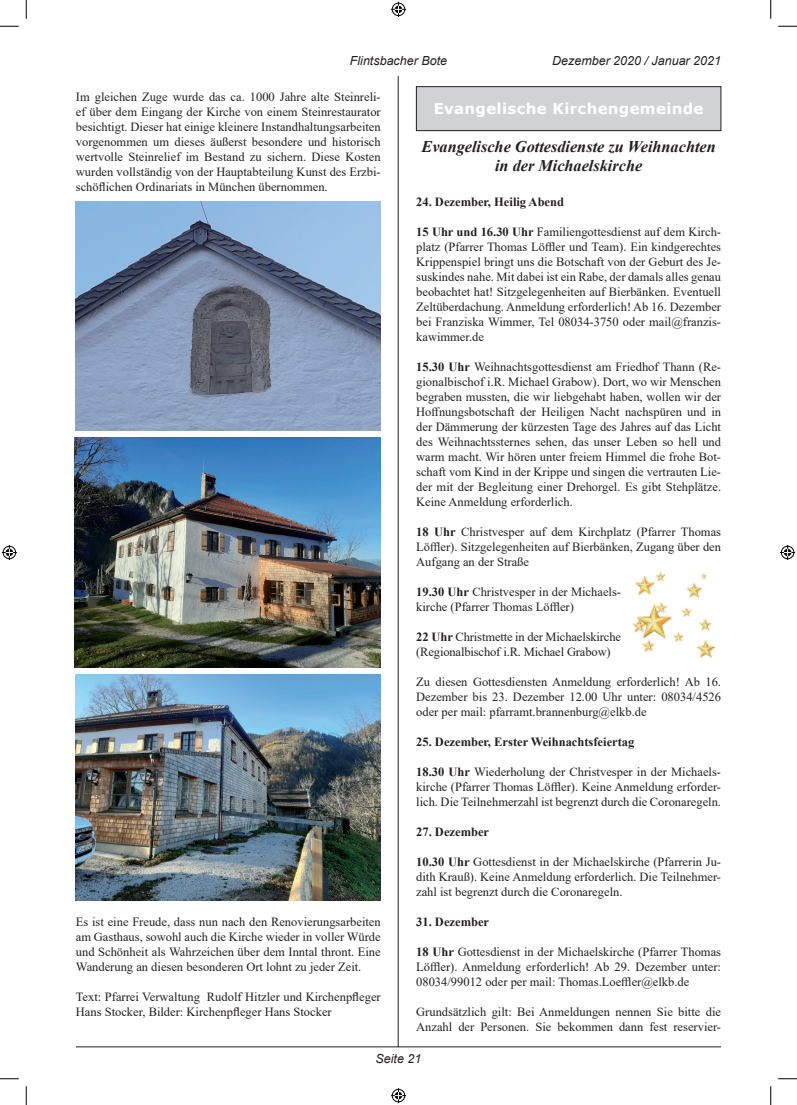
<style>
.page{position:relative;width:797px;height:1105px;background:#fff}
.page>*{position:absolute;margin:0;border:0;box-sizing:border-box;transform-origin:0 0}
.t1{font:italic 700 16.25px/18.8px "Times New Roman";color:#231f20;text-align:center}
.t2{font:700 15px "Verdana";letter-spacing:.02em;color:#fff}
.t3{font:12.5px/15px "Times New Roman";color:#231f20;text-align:justify}
.t4{font:700 12.5px "Times New Roman";color:#231f20}
.t5{font:italic 12.5px "Arial";color:#231f20}
.s1{font-weight:700}
</style>
<div class="page">
<hr style="left:76px;top:1046px;width:645px;height:1px;background:#231f20">
<hr style="left:398px;top:76px;width:1px;height:971px;background:#231f20">
<img style="left:76px;top:202px;width:305px;height:229px">
<img style="left:76px;top:674px;width:305px;height:227px">
<img style="left:75px;top:438px;width:306px;height:229px">
<div style="left:416px;top:87px;width:305px;height:44px;background:#d1d2d4"></div>
<div style="left:416px;top:86px;width:305px;height:45px;border:1px solid #231f20"></div>
<img style="left:632px;top:572px;width:83px;height:87px">
<svg style="left:0;top:25px;width:19px;height:2px"></svg>
<svg style="left:778px;top:25px;width:19px;height:2px"></svg>
<svg style="left:0;top:1078px;width:19px;height:1px"></svg>
<svg style="left:778px;top:1078px;width:19px;height:1px"></svg>
<svg style="left:25px;top:0;width:2px;height:19px"></svg>
<svg style="left:25px;top:1086px;width:2px;height:19px"></svg>
<svg style="left:770px;top:0;width:1px;height:19px"></svg>
<svg style="left:770px;top:1086px;width:1px;height:19px"></svg>
<svg style="left:391px;top:2px;width:15px;height:15px"></svg>
<svg style="left:391px;top:1088px;width:15px;height:15px"></svg>
<svg style="left:2px;top:545px;width:15px;height:15px"></svg>
<svg style="left:780px;top:545px;width:15px;height:15px"></svg>
<p class="t5" style="left:350px;top:53px;width:99px">Flintsbacher Bote</p>
<p class="t5" style="left:552px;top:53px;width:170px">Dezember 2020 / Januar 2021</p>
<p class="t3" style="left:76px;top:89px;width:306px">Im gleichen Zuge wurde das ca. 1000 Jahre alte Steinreli&shy;ef über dem Eingang der Kirche von einem Steinrestaurator besichtigt. Dieser hat einige kleinere Instandhaltungsarbeiten vorgenommen um dieses äußerst besondere und historisch wertvolle Steinrelief im Bestand zu sichern. Diese Kosten wurden vollständig von der Hauptabteilung Kunst des Erzbi&shy;schöflichen Ordinariats in München übernommen.</p>
<p class="t2" style="left:433px;top:98px;width:271px">Evangelische Kirchengemeinde</p>
<h1 class="t1" style="left:421px;top:137px;width:296px">Evangelische Gottesdienste zu Weihnachten in der Michaelskirche</h1>
<p class="t4" style="left:416px;top:193px;width:149px">24. Dezember, Heilig Abend</p>
<p class="t3" style="left:416px;top:224px;width:306px"><span class="s1">15 Uhr und 16.30 Uhr</span> Familiengottesdienst auf dem Kirch&shy;platz (Pfarrer Thomas Löffler und Team). Ein kindgerechtes Krippenspiel bringt uns die Botschaft von der Geburt des Je&shy;suskindes nahe. Mit dabei ist ein Rabe, der damals alles genau beobachtet hat! Sitzgelegenheiten auf Bierbänken. Eventuell Zeltüberdachung. Anmeldung erforderlich! Ab 16. Dezember bei Franziska Wimmer, Tel 08034-3750 oder mail@franzis&shy;kawimmer.de</p>
<p class="t3" style="left:416px;top:359px;width:306px"><span class="s1">15.30 Uhr</span> Weihnachtsgottesdienst am Friedhof Thann (Re&shy;gionalbischof i.R. Michael Grabow). Dort, wo wir Menschen begraben mussten, die wir liebgehabt haben, wollen wir der Hoffnungsbotschaft der Heiligen Nacht nachspüren und in der Dämmerung der kürzesten Tage des Jahres auf das Licht des Weihnachtssternes sehen, das unser Leben so hell und warm macht. Wir hören unter freiem Himmel die frohe Bot&shy;schaft vom Kind in der Krippe und singen die vertrauten Lie&shy;der mit der Begleitung einer Drehorgel. Es gibt Stehplätze.<br>Keine Anmeldung erforderlich.</p>
<p class="t3" style="left:416px;top:524px;width:306px"><span class="s1">18 Uhr</span> Christvesper auf dem Kirchplatz (Pfarrer Thomas Löffler). Sitzgelegenheiten auf Bierbänken, Zugang über den Aufgang an der Straße</p>
<p class="t3" style="left:416px;top:584px;width:206px"><span class="s1">19.30 Uhr</span> Christvesper in der Michaels&shy;kirche (Pfarrer Thomas Löffler)</p>
<p class="t3" style="left:416px;top:629px;width:206px"><span class="s1">22 Uhr</span> Christmette in der Michaelskirche (Regionalbischof i.R. Michael Grabow)</p>
<p class="t3" style="left:416px;top:674px;width:306px">Zu diesen Gottesdiensten Anmeldung erforderlich! Ab 16.<br>Dezember bis 23. Dezember 12.00 Uhr unter: 08034/4526 oder per mail: pfarramt.brannenburg@elkb.de</p>
<p class="t4" style="left:416px;top:733px;width:220px">25. Dezember, Erster Weihnachtsfeiertag</p>
<p class="t3" style="left:416px;top:764px;width:306px"><span class="s1">18.30 Uhr</span> Wiederholung der Christvesper in der Michaels&shy;kirche (Pfarrer Thomas Löffler). Keine Anmeldung erforder&shy;lich. Die Teilnehmerzahl ist begrenzt durch die Coronaregeln.</p>
<p class="t4" style="left:416px;top:823px;width:74px">27. Dezember</p>
<p class="t3" style="left:416px;top:854px;width:306px"><span class="s1">10.30 Uhr</span> Gottesdienst in der Michaelskirche (Pfarrerin Ju&shy;dith Krauß). Keine Anmeldung erforderlich. Die Teilnehmer&shy;zahl ist begrenzt durch die Coronaregeln.</p>
<p class="t4" style="left:416px;top:913px;width:74px">31. Dezember</p>
<p class="t3" style="left:416px;top:944px;width:306px"><span class="s1">18 Uhr</span> Gottesdienst in der Michaelskirche (Pfarrer Thomas Löffler). Anmeldung erforderlich! Ab 29. Dezember unter:<br>08034/99012 oder per mail: Thomas.Loeffler@elkb.de</p>
<p class="t3" style="left:416px;top:1004px;width:306px">Grundsätzlich gilt: Bei Anmeldungen nennen Sie bitte die<br>Anzahl der Personen. Sie bekommen dann fest reservier-</p>
<p class="t3" style="left:76px;top:914px;width:306px">Es ist eine Freude, dass nun nach den Renovierungsarbeiten am Gasthaus, sowohl auch die Kirche wieder in voller Würde und Schönheit als Wahrzeichen über dem Inntal thront. Eine Wanderung an diesen besonderen Ort lohnt zu jeder Zeit.</p>
<p class="t3" style="left:76px;top:989px;width:306px">Text: Pfarrei Verwaltung Rudolf Hitzler und Kirchenpfleger<br>Hans Stocker, Bilder: Kirchenpfleger Hans Stocker</p>
<p class="t5" style="left:375px;top:1050px;width:47px">Seite 21</p>
</div>
